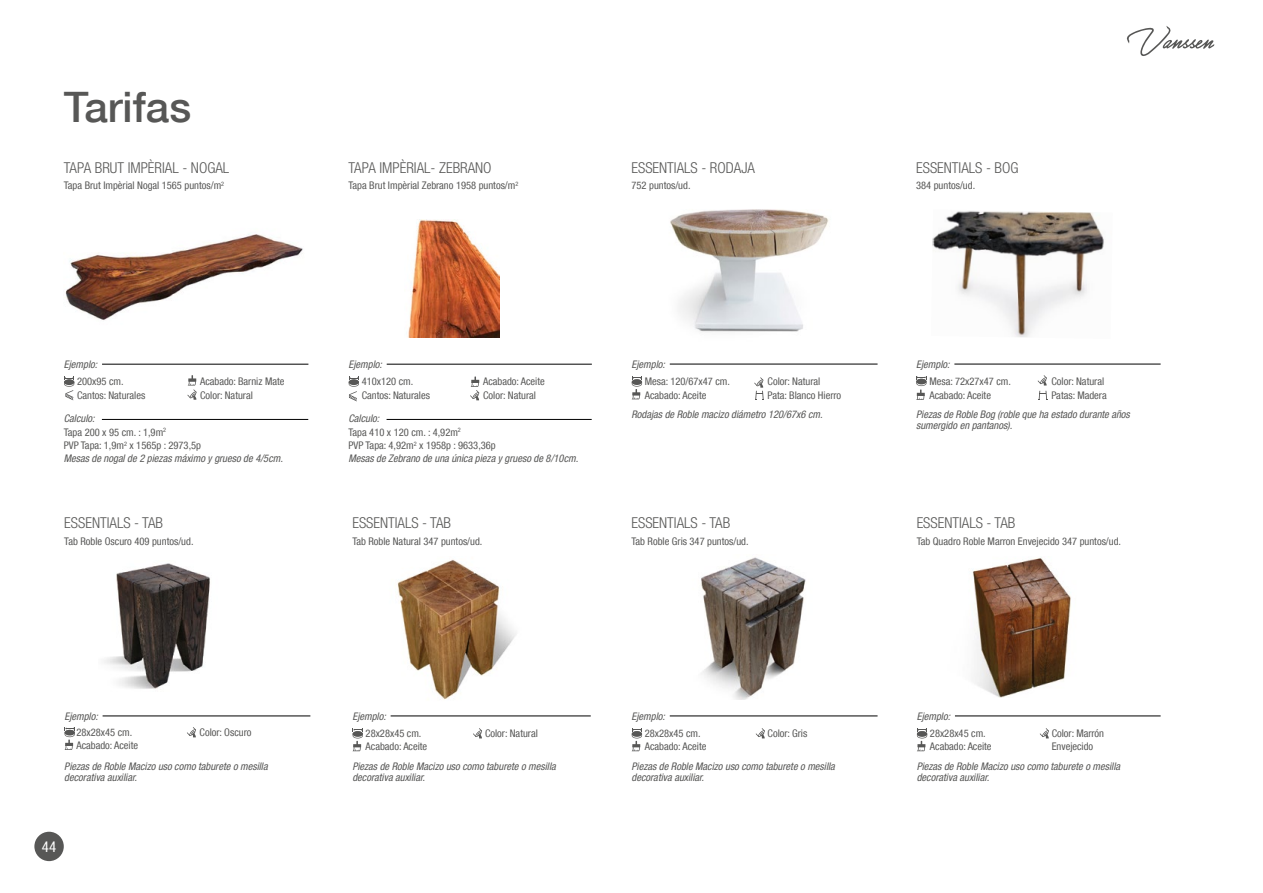
<style>
.page{position:relative;width:1263px;height:893px;background:#fff}
.page>*{position:absolute;margin:0;border:0;box-sizing:border-box;transform-origin:0 0}
.t1{font:500 42px "Helvetica Neue LT Com";color:#575756}
.t2{font:300 condensed 15px "Helvetica Neue LT Com";color:#575756}
.t3{font:condensed 15px "Helvetica Neue LT Com";color:#fff}
.t4{font:italic condensed 10.5px/13.4px "Helvetica Neue LT Com";color:#575756}
.t5{font:condensed 10.5px/13.4px "Helvetica Neue LT Com";color:#575756}
.s1{font-style:normal}
</style>
<div class="page">
<div style="left:34px;top:832px;width:30px;height:29px;background:#575756;border-radius:50%"></div>
<svg style="left:1127px;top:26px;width:87px;height:30px"></svg>
<img style="left:670px;top:209px;width:159px;height:123px">
<img style="left:932px;top:211px;width:172px;height:126px">
<hr style="left:954px;top:364px;width:206px;height:1px;background:#000">
<hr style="left:670px;top:364px;width:207px;height:1px;background:#000">
<svg style="left:632px;top:377px;width:10px;height:22px"></svg>
<svg style="left:754px;top:377px;width:10px;height:23px"></svg>
<svg style="left:1037px;top:375px;width:10px;height:10px"></svg>
<svg style="left:916px;top:376px;width:11px;height:24px"></svg>
<svg style="left:1038px;top:391px;width:9px;height:9px"></svg>
<img style="left:104px;top:563px;width:106px;height:126px">
<img style="left:397px;top:559px;width:119px;height:141px">
<img style="left:701px;top:557px;width:105px;height:142px">
<img style="left:972px;top:558px;width:99px;height:140px">
<svg style="left:64px;top:727px;width:11px;height:23px"></svg>
<hr style="left:103px;top:715px;width:207px;height:1px;background:#000">
<svg style="left:187px;top:727px;width:9px;height:10px"></svg>
<hr style="left:391px;top:715px;width:200px;height:1px;background:#000">
<svg style="left:473px;top:728px;width:9px;height:10px"></svg>
<svg style="left:352px;top:728px;width:11px;height:23px"></svg>
<hr style="left:670px;top:715px;width:207px;height:1px;background:#000">
<svg style="left:756px;top:728px;width:9px;height:10px"></svg>
<svg style="left:632px;top:728px;width:10px;height:23px"></svg>
<hr style="left:955px;top:715px;width:205px;height:1px;background:#000">
<svg style="left:1040px;top:728px;width:9px;height:10px"></svg>
<svg style="left:917px;top:728px;width:10px;height:23px"></svg>
<img style="left:65px;top:234px;width:238px;height:86px">
<img style="left:408px;top:220px;width:91px;height:118px">
<hr style="left:102px;top:364px;width:206px;height:1px;background:#000">
<hr style="left:102px;top:419px;width:206px;height:1px;background:#000">
<svg style="left:187px;top:375px;width:10px;height:25px"></svg>
<svg style="left:64px;top:377px;width:11px;height:23px"></svg>
<hr style="left:387px;top:364px;width:205px;height:1px;background:#000">
<hr style="left:386px;top:419px;width:206px;height:1px;background:#000">
<svg style="left:470px;top:376px;width:10px;height:24px"></svg>
<svg style="left:349px;top:377px;width:10px;height:24px"></svg>
<h1 class="t1" style="left:64px;top:82px;width:129px">Tarifas</h1>
<h2 class="t2" style="left:64px;top:159px;width:167px">TAPA BRUT IMPÈRIAL - NOGAL</h2>
<p class="t5" style="left:64px;top:179px;width:162px">Tapa Brut Impèrial Nogal 1565 puntos/m<sup>2</sup></p>
<h2 class="t2" style="left:348px;top:159px;width:145px">TAPA IMPÈRIAL- ZEBRANO</h2>
<p class="t5" style="left:348px;top:179px;width:171px">Tapa Brut Impèrial Zebrano 1958 puntos/m<sup>2</sup></p>
<h2 class="t2" style="left:631px;top:159px;width:125px">ESSENTIALS - RODAJA</h2>
<p class="t5" style="left:631px;top:179px;width:61px">752 puntos/ud.</p>
<h2 class="t2" style="left:916px;top:159px;width:104px">ESSENTIALS - BOG</h2>
<p class="t5" style="left:916px;top:179px;width:61px">384 puntos/ud.</p>
<p class="t4" style="left:64px;top:357px;width:35px">Ejemplo:</p>
<p class="t4" style="left:349px;top:357px;width:35px">Ejemplo:</p>
<p class="t4" style="left:632px;top:357px;width:35px">Ejemplo:</p>
<p class="t4" style="left:916px;top:357px;width:35px">Ejemplo:</p>
<p class="t5" style="left:77px;top:375px;width:70px">200x95 cm.<br>Cantos: Naturales</p>
<p class="t5" style="left:200px;top:375px;width:86px">Acabado: Barniz Mate<br>Color: Natural</p>
<p class="t5" style="left:362px;top:375px;width:70px">410x120 cm.<br>Cantos: Naturales</p>
<p class="t5" style="left:483px;top:375px;width:63px">Acabado: Aceite<br>Color: Natural</p>
<p class="t5" style="left:645px;top:375px;width:87px">Mesa: 120/67x47 cm.<br>Acabado: Aceite</p>
<p class="t5" style="left:767px;top:375px;width:75px">Color: Natural<br>Pata: Blanco Hierro</p>
<p class="t5" style="left:929px;top:375px;width:83px">Mesa: 72x27x47 cm.<br>Acabado: Aceite</p>
<p class="t5" style="left:1051px;top:375px;width:57px">Color: Natural<br>Patas: Madera</p>
<p class="t4" style="left:64px;top:412px;width:221px">Calculo:<br><span class="s1">Tapa 200 x 95 cm. : 1,9m</span><sup>2<br></sup><span class="s1">PVP Tapa: 1,9m</span><sup>2</sup> <span class="s1">x 1565p : 2973,5p<br></span>Mesas de nogal de 2 piezas máximo y grueso de 4/5cm.</p>
<p class="t4" style="left:348px;top:412px;width:231px">Calculo:<br><span class="s1">Tapa 410 x 120 cm. : 4,92m</span><sup>2<br></sup><span class="s1">PVP Tapa: 4,92m</span><sup>2</sup> <span class="s1">x 1958p : 9633,36p<br></span>Mesas de Zebrano de una única pieza y grueso de 8/10cm.</p>
<p class="t4" style="left:631px;top:407px;width:193px">Rodajas de Roble macizo diámetro 120/67x6 cm.</p>
<p class="t4" style="left:916px;top:408px;width:215px;line-height:11.2px">Piezas de Roble Bog (roble que ha estado durante años sumergido en pantanos).</p>
<h2 class="t2" style="left:64px;top:514px;width:100px">ESSENTIALS - TAB</h2>
<h2 class="t2" style="left:352px;top:514px;width:100px">ESSENTIALS - TAB</h2>
<h2 class="t2" style="left:631px;top:514px;width:100px">ESSENTIALS - TAB</h2>
<h2 class="t2" style="left:917px;top:514px;width:100px">ESSENTIALS - TAB</h2>
<p class="t5" style="left:64px;top:534px;width:131px">Tab Roble Oscuro 409 puntos/ud.</p>
<p class="t5" style="left:352px;top:534px;width:132px">Tab Roble Natural 347 puntos/ud.</p>
<p class="t5" style="left:631px;top:534px;width:119px">Tab Roble Gris 347 puntos/ud.</p>
<p class="t5" style="left:917px;top:534px;width:206px">Tab Quadro Roble Marron Envejecido 347 puntos/ud.</p>
<p class="t4" style="left:64px;top:709px;width:35px">Ejemplo:</p>
<p class="t5" style="left:77px;top:725px;width:63px">28x28x45 cm.<br>Acabado: Aceite</p>
<p class="t5" style="left:200px;top:725px;width:53px">Color: Oscuro</p>
<p class="t4" style="left:64px;top:761px;width:205px;line-height:11.2px">Piezas de Roble Macizo uso como taburete o mesilla decorativa auxiliar.</p>
<h2 class="t3" style="left:42px;top:838px;width:16px">44</h2>
<p class="t4" style="left:352px;top:709px;width:35px">Ejemplo:</p>
<p class="t4" style="left:632px;top:709px;width:35px">Ejemplo:</p>
<p class="t4" style="left:917px;top:709px;width:35px">Ejemplo:</p>
<p class="t5" style="left:366px;top:726px;width:63px">28x28x45 cm.<br>Acabado: Aceite</p>
<p class="t5" style="left:485px;top:726px;width:54px">Color: Natural</p>
<p class="t5" style="left:645px;top:726px;width:63px">28x28x45 cm.<br>Acabado: Aceite</p>
<p class="t5" style="left:767px;top:726px;width:41px">Color: Gris</p>
<p class="t5" style="left:930px;top:726px;width:63px">28x28x45 cm.<br>Acabado: Aceite</p>
<p class="t5" style="left:1052px;top:726px;width:54px">Color: Marrón<br>Envejecido</p>
<p class="t4" style="left:352px;top:761px;width:205px;line-height:11.2px">Piezas de Roble Macizo uso como taburete o mesilla decorativa auxiliar.</p>
<p class="t4" style="left:631px;top:760px;width:205px;line-height:11.2px">Piezas de Roble Macizo uso como taburete o mesilla decorativa auxiliar.</p>
<p class="t4" style="left:917px;top:761px;width:205px;line-height:11.2px">Piezas de Roble Macizo uso como taburete o mesilla decorativa auxiliar.</p>
</div>
